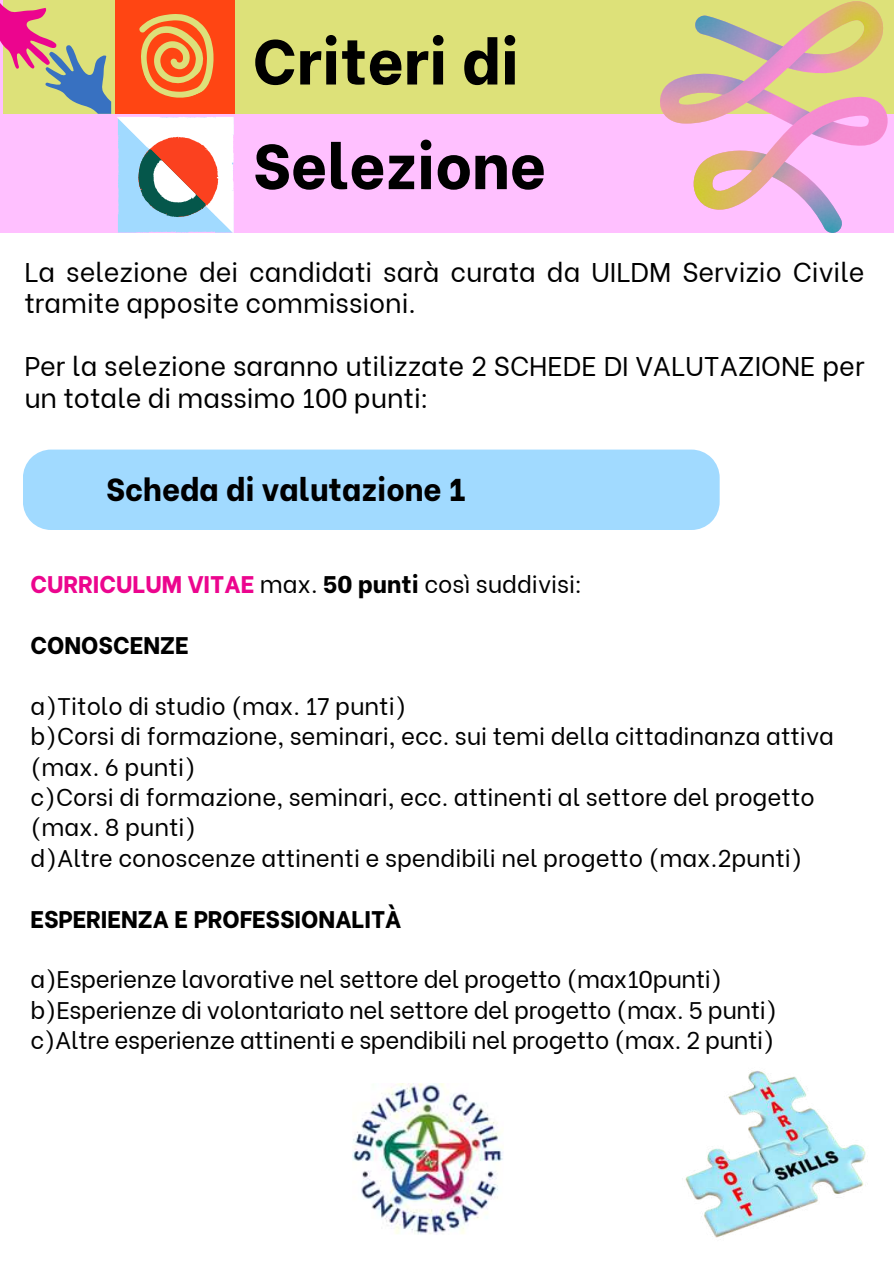
<style>
.page{position:relative;width:894px;height:1264px;background:#fff}
.page>*{position:absolute;margin:0;border:0;box-sizing:border-box;transform-origin:0 0}
.t1{font:800 63px "Be Vietnam";color:#000}
.t2{font:800 31.5px "Be Vietnam";color:#000}
.t3{font:27px/31.5px "Be Vietnam";color:#000}
.t4{font:24px/30.3px "Be Vietnam";color:#000}
.t5{font:800 24px "Be Vietnam";color:#000}
.s1{font-weight:800;color:#ec058e}
.s2{font-weight:800}
</style>
<div class="page">
<div style="left:23px;top:449px;width:696px;height:81px;background:#a1daff"></div>
<div style="left:0;top:0;width:893px;height:233px;background:#ffc0ff"></div>
<div style="left:3px;top:0;width:890px;height:114px;background:#dde179"></div>
<img style="left:352px;top:1083px;width:151px;height:150px;border-radius:24px">
<img style="left:685px;top:1071px;width:181px;height:167px">
<svg style="left:660px;top:1px;width:227px;height:232px"></svg>
<svg style="left:0;top:0;width:234px;height:233px"></svg>
<h1 class="t1" style="left:253px;top:9px;width:268px">Criteri di</h1>
<h1 class="t1" style="left:253px;top:114px;width:294px">Selezione</h1>
<p class="t3" style="left:24px;top:253px;width:841px">La selezione dei candidati sarà curata da UILDM Servizio Civile tramite apposite commissioni.</p>
<p class="t3" style="left:24px;top:348px;width:841px">Per la selezione saranno utilizzate 2 SCHEDE DI VALUTAZIONE per un totale di massimo 100 punti:</p>
<h2 class="t2" style="left:106px;top:463px;width:361px">Scheda di valutazione 1</h2>
<p class="t4" style="left:30px;top:567px;width:553px"><span class="s1">CURRICULUM VITAE</span> max. <span class="s2">50 punti</span> così suddivisi:</p>
<p class="t5" style="left:30px;top:625px;width:160px">CONOSCENZE</p>
<p class="t4" style="left:30px;top:688px;width:805px">a)Titolo di studio (max. 17 punti)<br>b)Corsi di formazione, seminari, ecc. sui temi della cittadinanza attiva (max. 6 punti)<br>c)Corsi di formazione, seminari, ecc. attinenti al settore del progetto (max. 8 punti)<br>d)Altre conoscenze attinenti e spendibili nel progetto (max.2punti)</p>
<p class="t5" style="left:30px;top:898px;width:372px">ESPERIENZA E PROFESSIONALITÀ</p>
<p class="t4" style="left:30px;top:962px;width:748px">a)Esperienze lavorative nel settore del progetto (max10punti) b)Esperienze di volontariato nel settore del progetto (max. 5 punti) c)Altre esperienze attinenti e spendibili nel progetto (max. 2 punti)</p>
</div>
